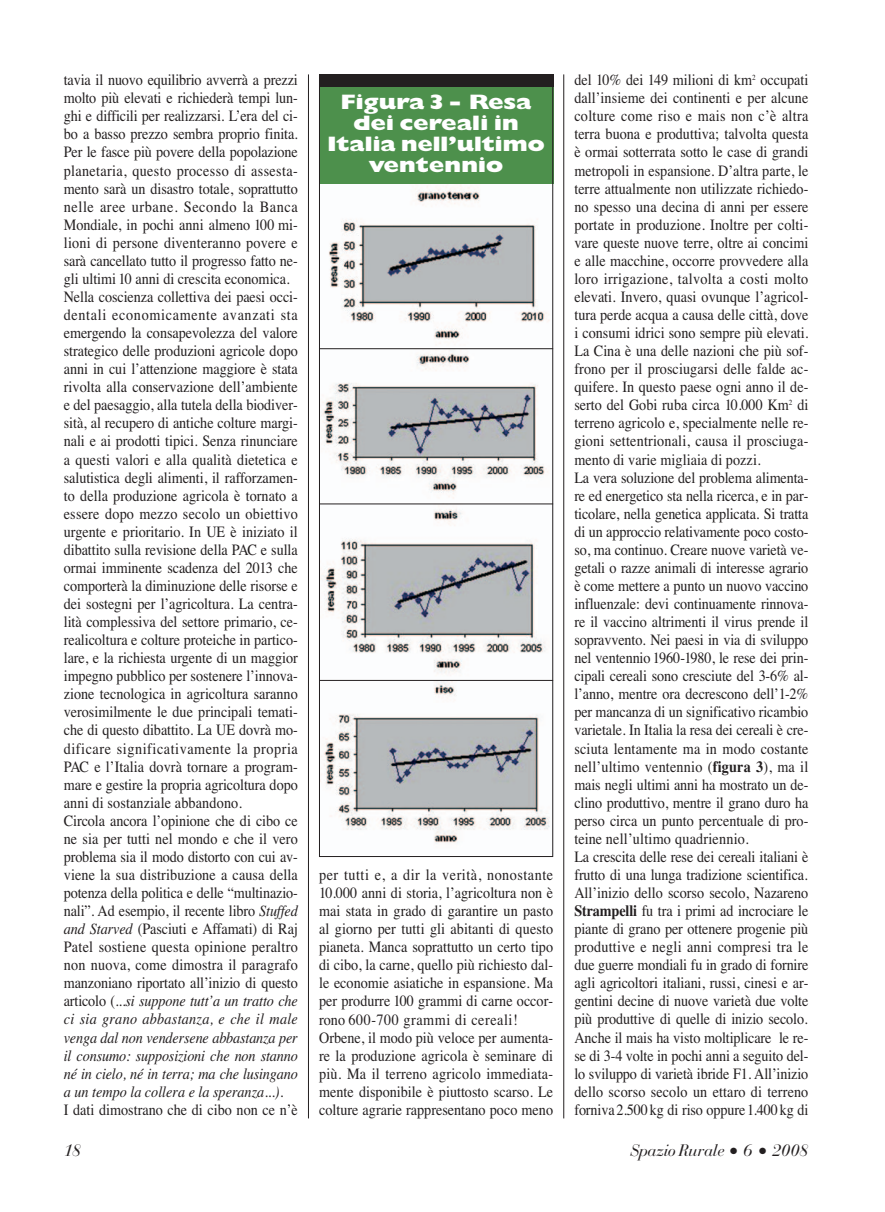
<style>
.page{position:relative;width:885px;height:1212px;background:#fff}
.page>*{position:absolute;margin:0;border:0;box-sizing:border-box;transform-origin:0 0}
.t1{font:800 21px/21px "Gill Sans";letter-spacing:-.015em;color:#fff;text-align:center;scale:1.21 1}
.t2{font:italic 16.5px "Bauer Bodoni";color:#231f20}
.t3{font:15.75px/18px "Times";letter-spacing:-.005em;color:#231f20;scale:.9 1}
.s1{font-style:italic}
.s2{font-weight:700}
</style>
<div class="page">
<hr style="left:308px;top:74px;width:1px;height:1044px;background:#231f20">
<hr style="left:563px;top:74px;width:1px;height:1044px;background:#231f20">
<div style="left:319px;top:74px;width:234px;height:13px;background:#231f20"></div>
<div style="left:319px;top:87px;width:234px;height:98px;background:#4d904c"></div>
<img style="left:329px;top:185px;width:221px;height:159px">
<img style="left:321px;top:349px;width:230px;height:150px">
<img style="left:321px;top:504px;width:230px;height:170px">
<img style="left:321px;top:681px;width:229px;height:163px">
<hr style="left:319px;top:348px;width:234px;height:1px;background:#231f20">
<hr style="left:319px;top:503px;width:234px;height:1px;background:#231f20">
<hr style="left:319px;top:680px;width:234px;height:1px;background:#231f20">
<div style="left:319px;top:74px;width:234px;height:783px;border:1px solid #231f20"></div>
<p class="t3" style="left:64px;top:71px;width:261px">tavia il nuovo equilibrio avverrà a prezzi molto più elevati e richiederà tempi lun&shy;ghi e difficili per realizzarsi. L’era del ci&shy;bo a basso prezzo sembra proprio finita.<br>Per le fasce più povere della popolazione planetaria, questo processo di assesta&shy;mento sarà un disastro totale, soprattutto nelle aree urbane. Secondo la Banca Mondiale, in pochi anni almeno 100 mi&shy;lioni di persone diventeranno povere e sarà cancellato tutto il progresso fatto ne&shy;gli ultimi 10 anni di crescita economica.<br>Nella coscienza collettiva dei paesi occi&shy;dentali economicamente avanzati sta emergendo la consapevolezza del valore strategico delle produzioni agricole dopo anni in cui l’attenzione maggiore è stata rivolta alla conservazione dell’ambiente e del paesaggio, alla tutela della biodiver&shy;sità, al recupero di antiche colture margi&shy;nali e ai prodotti tipici. Senza rinunciare a questi valori e alla qualità dietetica e salutistica degli alimenti, il rafforzamen&shy;to della produzione agricola è tornato a essere dopo mezzo secolo un obiettivo urgente e prioritario. In UE è iniziato il dibattito sulla revisione della PAC e sulla ormai imminente scadenza del 2013 che comporterà la diminuzione delle risorse e dei sostegni per l’agricoltura. La centra&shy;lità complessiva del settore primario, ce&shy;realicoltura e colture proteiche in partico&shy;lare, e la richiesta urgente di un maggior impegno pubblico per sostenere l’innova&shy;zione tecnologica in agricoltura saranno verosimilmente le due principali temati&shy;che di questo dibattito. La UE dovrà mo&shy;dificare significativamente la propria PAC e l’Italia dovrà tornare a program&shy;mare e gestire la propria agricoltura dopo anni di sostanziale abbandono.<br>Circola ancora l’opinione che di cibo ce ne sia per tutti nel mondo e che il vero problema sia il modo distorto con cui av&shy;viene la sua distribuzione a causa della potenza della politica e delle “multinazio&shy;nali”. Ad esempio, il recente libro <span class="s1">Stuffed and Starved</span> (Pasciuti e Affamati) di Raj Patel sostiene questa opinione peraltro non nuova, come dimostra il paragrafo manzoniano riportato all’inizio di questo articolo (<span class="s1">...si suppone tutt’a un tratto che ci sia grano abbastanza, e che il male venga dal non vendersene abbastanza per il consumo: supposizioni che non stanno né in cielo, né in terra; ma che lusingano a un tempo la collera e la speranza...).</span></p>
<p class="t3" style="left:64px;top:1100px;width:261px">I dati dimostrano che di cibo non ce n’è</p>
<h1 class="t1" style="left:327px;top:94px;width:181px">Figura3 - Resa dei cereali in<br>Italia nell’ultimo ventennio</h1>
<p class="t3" style="left:319px;top:865px;width:261px">per tutti e, a dir la verità, nonostante 10.000 anni di storia, l’agricoltura non è mai stata in grado di garantire un pasto al giorno per tutti gli abitanti di questo pianeta. Manca soprattutto un certo tipo di cibo, la carne, quello più richiesto dal&shy;le economie asiatiche in espansione. Ma per produrre 100 grammi di carne occor&shy;rono 600-700 grammi di cereali!<br>Orbene, il modo più veloce per aumenta&shy;re la produzione agricola è seminare di più. Ma il terreno agricolo immediata&shy;mente disponibile è piuttosto scarso. Le colture agrarie rappresentano poco meno</p>
<p class="t3" style="left:574px;top:71px;width:261px">del 10% dei 149 milioni di km<sup>2</sup> occupati dall’insieme dei continenti e per alcune colture come riso e mais non c’è altra terra buona e produttiva; talvolta questa è ormai sotterrata sotto le case di grandi metropoli in espansione. D’altra parte, le terre attualmente non utilizzate richiedo&shy;no spesso una decina di anni per essere portate in produzione. Inoltre per colti&shy;vare queste nuove terre, oltre ai concimi e alle macchine, occorre provvedere alla loro irrigazione, talvolta a costi molto elevati. Invero, quasi ovunque l’agricol&shy;tura perde acqua a causa delle città, dove i consumi idrici sono sempre più elevati.<br>La Cina è una delle nazioni che più sof&shy;frono per il prosciugarsi delle falde ac&shy;quifere. In questo paese ogni anno il de&shy;serto del Gobi ruba circa 10.000 Km<sup>2</sup> di terreno agricolo e, specialmente nelle re&shy;gioni settentrionali, causa il prosciuga&shy;mento di varie migliaia di pozzi.<br>La vera soluzione del problema alimenta&shy;re ed energetico sta nella ricerca, e in par&shy;ticolare, nella genetica applicata. Si tratta di un approccio relativamente poco costo&shy;so, ma continuo. Creare nuove varietà ve&shy;getali o razze animali di interesse agrario è come mettere a punto un nuovo vaccino influenzale: devi continuamente rinnova&shy;re il vaccino altrimenti il virus prende il sopravvento. Nei paesi in via di sviluppo nel ventennio 1960-1980, le rese dei prin&shy;cipali cereali sono cresciute del 3-6% al&shy;l’anno, mentre ora decrescono dell’1-2% per mancanza di un significativo ricambio varietale. In Italia la resa dei cereali è cre&shy;sciuta lentamente ma in modo costante nell’ultimo ventennio (<span class="s2">figura 3</span>), ma il mais negli ultimi anni ha mostrato un de&shy;clino produttivo, mentre il grano duro ha perso circa un punto percentuale di pro&shy;teine nell’ultimo quadriennio.<br>La crescita delle rese dei cereali italiani è frutto di una lunga tradizione scientifica.<br>All’inizio dello scorso secolo, Nazareno <span class="s2">Strampelli</span> fu tra i primi ad incrociare le piante di grano per ottenere progenie più produttive e negli anni compresi tra le due guerre mondiali fu in grado di fornire agli agricoltori italiani, russi, cinesi e ar&shy;gentini decine di nuove varietà due volte più produttive di quelle di inizio secolo.<br>Anche il mais ha visto moltiplicare le re&shy;se di 3-4 volte in pochi anni a seguito del&shy;lo sviluppo di varietà ibride F1. All’inizio dello scorso secolo un ettaro di terreno forniva 2.500 kg di riso oppure 1.400 kg di</p>
<p class="t2" style="left:64px;top:1144px;width:19px">18</p>
<p class="t2" style="left:630px;top:1144px;width:179px">SpazioRurale ● 6 ● 2008</p>
</div>
